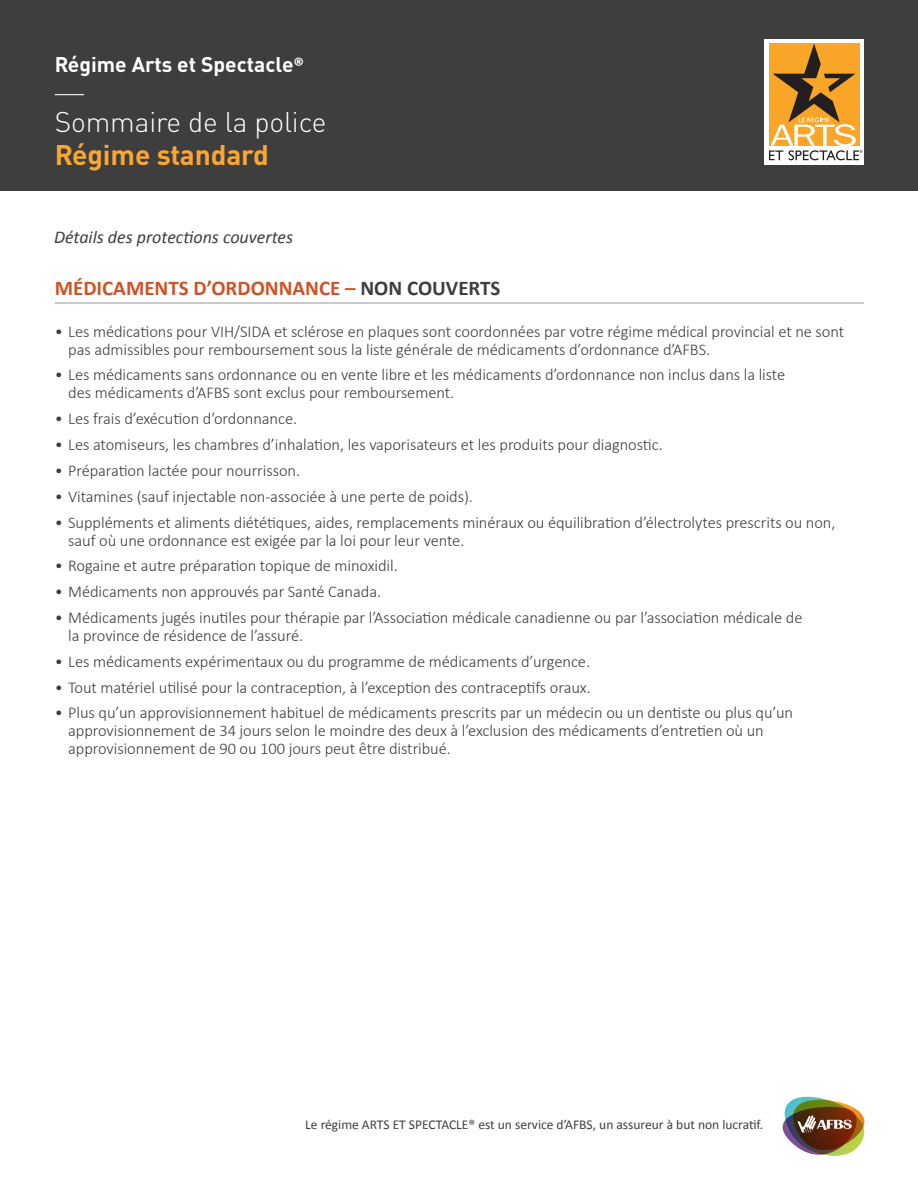
<style>
.page{position:relative;width:918px;height:1188px;background:#fff}
.page>*{position:absolute;margin:0;border:0;box-sizing:border-box;transform-origin:0 0}
.t1{font:300 28.05px "DIN Pro";letter-spacing:-.005em;color:#fff}
.t2{font:700 28.05px "DIN Pro";letter-spacing:-.005em;color:#faa633}
.t3{font:700 21px "Calibri";color:#cc5428}
.t4{font:700 21px "DIN Pro";color:#fff}
.t5{font:italic 18px "Calibri";color:#3e3e3f}
.t6{font:300 16.5px/18px "Calibri";letter-spacing:-.005em;color:#3e3e3f}
.t7{font:13.5px "Calibri";color:#3e3e3f}
.s1{font-family:"Calibri"}
.s2{color:#3e3e3f}
</style>
<div class="page">
<hr style="left:55px;top:303px;width:809px;height:1px;background:#939598">
<div style="left:0;top:0;width:918px;height:190px;background:#3e3e3f"></div>
<svg style="left:55px;top:94px;width:29px;height:1px"></svg>
<div style="left:764px;top:39px;width:100px;height:125px;background:#fff"></div>
<svg style="left:769px;top:44px;width:93px;height:116px;background:#d39d4c"></svg>
<img style="left:782px;top:1096px;width:83px;height:60px">
<p class="t4" style="left:55px;top:46px;width:251px">Régime Arts et Spectacle<span class="s1">®</span></p>
<h1 class="t1" style="left:55px;top:100px;width:273px">Sommaire de la police</h1>
<h1 class="t2" style="left:55px;top:131px;width:216px">Régime standard</h1>
<p class="t5" style="left:54px;top:225px;width:241px">Détails des protections couvertes</p>
<p class="t3" style="left:55px;top:275px;width:447px">MÉDICAMENTS D’ORDONNANCE – <span class="s2">NON COUVERTS</span></p>
<p class="t6" style="left:68px;top:322px;width:777px;text-indent:-13px">• Les médications pour VIH/SIDA et sclérose en plaques sont coordonnées par votre régime médical provincial et ne sont pas admissibles pour remboursement sous la liste générale de médicaments d’ordonnance d’AFBS.</p>
<p class="t6" style="left:68px;top:366px;width:718px;text-indent:-13px">• Les médicaments sans ordonnance ou en vente libre et les médicaments d’ordonnance non inclus dans la liste des médicaments d’AFBS sont exclus pour remboursement.</p>
<p class="t6" style="left:55px;top:410px;width:244px">• Les frais d’exécution d’ordonnance.</p>
<p class="t6" style="left:55px;top:435px;width:609px">• Les atomiseurs, les chambres d’inhalation, les vaporisateurs et les produits pour diagnostic.</p>
<p class="t6" style="left:55px;top:461px;width:247px">• Préparation lactée pour nourrisson.</p>
<p class="t6" style="left:55px;top:487px;width:420px">• Vitamines (sauf injectable non-associée à une perte de poids).</p>
<p class="t6" style="left:68px;top:513px;width:769px;text-indent:-13px">• Suppléments et aliments diététiques, aides, remplacements minéraux ou équilibration d’électrolytes prescrits ou non, sauf où une ordonnance est exigée par la loi pour leur vente.</p>
<p class="t6" style="left:55px;top:557px;width:345px">• Rogaine et autre préparation topique de minoxidil.</p>
<p class="t6" style="left:55px;top:583px;width:328px">• Médicaments non approuvés par Santé Canada.</p>
<p class="t6" style="left:68px;top:608px;width:736px;text-indent:-13px">• Médicaments jugés inutiles pour thérapie par l’Association médicale canadienne ou par l’association médicale de la province de résidence de l’assuré.</p>
<p class="t6" style="left:55px;top:652px;width:537px">• Les médicaments expérimentaux ou du programme de médicaments d’urgence.</p>
<p class="t6" style="left:55px;top:678px;width:538px">• Tout matériel utilisé pour la contraception, à l’exception des contraceptifs oraux.</p>
<p class="t6" style="left:68px;top:704px;width:726px;text-indent:-13px">• Plus qu’un approvisionnement habituel de médicaments prescrits par un médecin ou un dentiste ou plus qu’un approvisionnement de 34 jours selon le moindre des deux à l’exclusion des médicaments d’entretien où un approvisionnement de 90 ou 100 jours peut être distribué.</p>
<p class="t7" style="left:305px;top:1116px;width:459px">Le régime ARTS ET SPECTACLE® est un service d’AFBS, un assureur à but non lucratif.</p>
</div>
